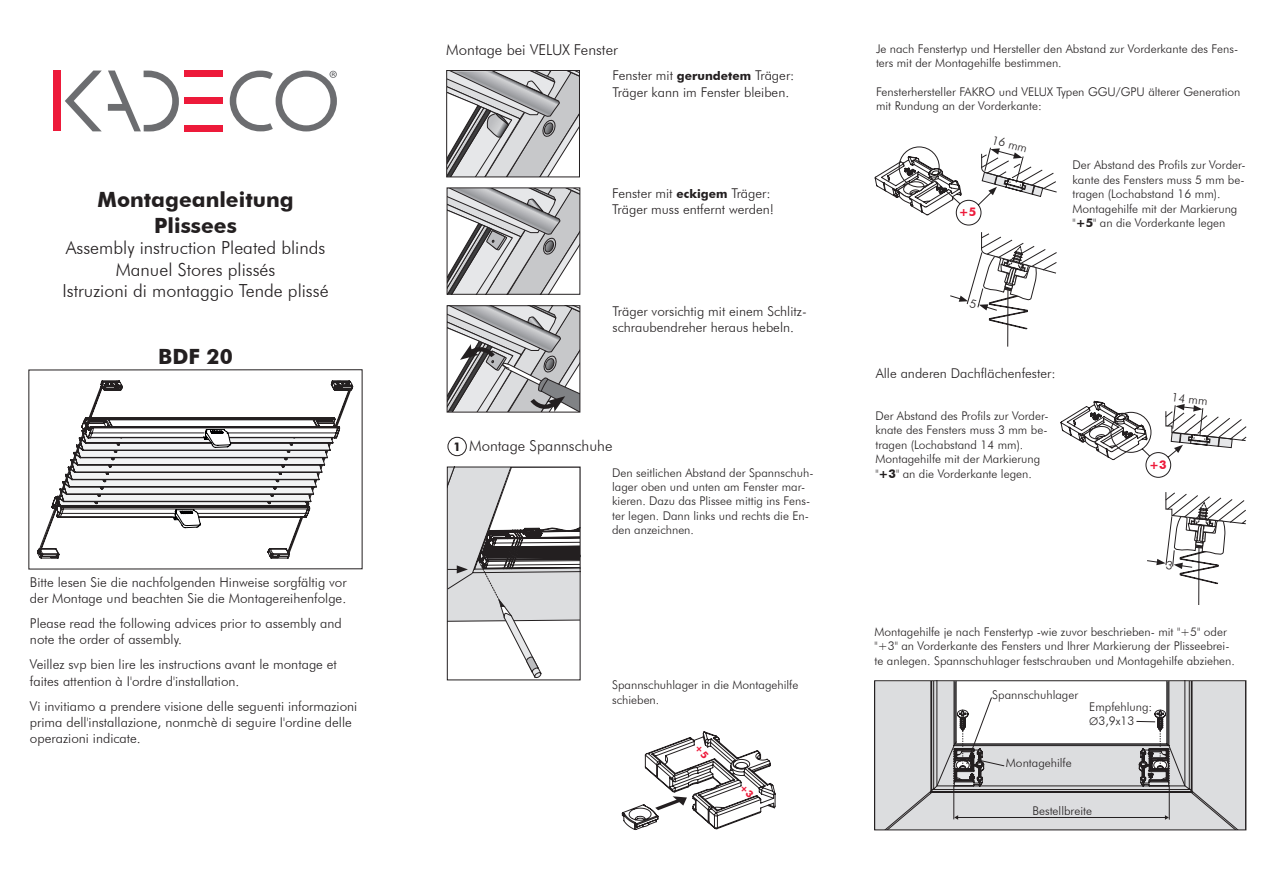
<style>
.page{position:relative;width:1263px;height:893px;background:#fff}
.page>*{position:absolute;margin:0;border:0;box-sizing:border-box;transform-origin:0 0}
.t1{font:700 21px/25.2px "Futura BT";color:#231f20;text-align:center}
.t2{font:300 18px/21.6px "Futura BT";color:#231f20;text-align:center}
.t3{font:300 15px "Futura BT";color:#231f20}
.t4{font:300 13.5px/16.2px "Futura BT";color:#231f20}
.t5{font:300 12px/14.4px "Futura BT";color:#231f20}
.t6{font:700 12px "Futura BT";color:#ed1a3a}
.t7{font:700 12px "Futura BT";color:#231f20}
.s1{font-weight:700;font-size:12px}
.s2{font-weight:700}
.s3{font-size:10.5px}
</style>
<div class="page">
<div style="left:54px;top:71px;width:7px;height:60px;background:#ed1a3a"></div>
<svg style="left:108px;top:71px;width:71px;height:60px"></svg>
<svg style="left:65px;top:71px;width:37px;height:60px"></svg>
<div style="left:185px;top:71px;width:38px;height:6px;background:#ed1a3a"></div>
<div style="left:185px;top:98px;width:38px;height:6px;background:#ed1a3a"></div>
<div style="left:185px;top:125px;width:38px;height:6px;background:#ed1a3a"></div>
<svg style="left:230px;top:71px;width:107px;height:60px"></svg>
<svg style="left:37px;top:380px;width:316px;height:179px"></svg>
<svg style="left:57px;top:418px;width:282px;height:110px"></svg>
<svg style="left:448px;top:72px;width:130px;height:103px;background:#bebfc0"></svg>
<div style="left:446px;top:70px;width:134px;height:107px;border:1px solid #231f20"></div>
<svg style="left:449px;top:190px;width:129px;height:103px;background:#bebfc0"></svg>
<div style="left:447px;top:188px;width:133px;height:107px;border:1px solid #231f20"></div>
<svg style="left:447px;top:306px;width:133px;height:107px;background:#b2b2b4"></svg>
<svg style="left:449px;top:467px;width:132px;height:212px"></svg>
<div style="left:447px;top:467px;width:133px;height:213px;border:1px solid #231f20"></div>
<svg style="left:447px;top:437px;width:20px;height:19px"></svg>
<svg style="left:876px;top:682px;width:368px;height:146px;background:#cecfd0"></svg>
<hr style="left:957px;top:817px;width:208px;height:1px;background:#231f20">
<hr style="left:1169px;top:786px;width:1px;height:33px;background:#231f20">
<hr style="left:953px;top:786px;width:1px;height:33px;background:#231f20">
<svg style="left:1165px;top:815px;width:4px;height:5px"></svg>
<svg style="left:954px;top:815px;width:4px;height:5px"></svg>
<div style="left:874px;top:680px;width:372px;height:150px;border:1px solid #231f20"></div>
<svg style="left:937px;top:681px;width:248px;height:105px"></svg>
<hr style="left:1007px;top:289px;width:1px;height:58px;background:#231f20">
<svg style="left:1060px;top:401px;width:186px;height:77px"></svg>
<hr style="left:1198px;top:548px;width:1px;height:57px;background:#231f20">
<svg style="left:621px;top:731px;width:155px;height:99px"></svg>
<svg style="left:874px;top:146px;width:183px;height:183px"></svg>
<svg style="left:1147px;top:492px;width:99px;height:92px"></svg>
<h1 class="t1" style="left:98px;top:187px;width:197px">Montageanleitung<br>Plissees</h1>
<h2 class="t2" style="left:63px;top:237px;width:268px">Assembly instruction Pleated blinds<br>Manuel Stores plissés<br>Istruzioni di montaggio Tende plissé</h2>
<h1 class="t1" style="left:158px;top:344px;width:76px">BDF 20</h1>
<p class="t4" style="left:30px;top:574px;width:318px">Bitte lesen Sie die nachfolgenden Hinweise sorgfältig vor der Montage und beachten Sie die Montagereihenfolge.</p>
<p class="t4" style="left:30px;top:615px;width:313px">Please read the following advices prior to assembly and note the order of assembly.</p>
<p class="t4" style="left:30px;top:656px;width:308px">Veillez svp bien lire les instructions avant le montage et faites attention à I'ordre d'installation.</p>
<p class="t4" style="left:30px;top:698px;width:329px">Vi invitiamo a prendere visione delle seguenti informazioni prima dell'installazione, nonmchè di seguire I'ordine delle operazioni indicate.</p>
<p class="t3" style="left:446px;top:40px;width:173px">Montage bei VELUX Fenster</p>
<p class="t4" style="left:612px;top:67px;width:183px">Fenster mit <span class="s1">gerundetem</span> Träger:<br>Träger kann im Fenster bleiben.</p>
<p class="t4" style="left:612px;top:185px;width:163px">Fenster mit <span class="s1">eckigem</span> Träger:<br>Träger muss entfernt werden!</p>
<p class="t4" style="left:612px;top:303px;width:196px">Träger vorsichtig mit einem Schlitz&shy;schraubendreher heraus hebeln.</p>
<p class="t7" style="left:454px;top:439px;width:9px">1</p>
<p class="t3" style="left:469px;top:436px;width:145px">Montage Spannschuhe</p>
<p class="t5" style="left:612px;top:465px;width:203px">Den seitlichen Abstand der Spannschuh&shy;lager oben und unten am Fenster mar&shy;kieren. Dazu das Plissee mittig ins Fens&shy;ter legen. Dann links und rechts die En&shy;den anzeichnen.</p>
<p class="t5" style="left:612px;top:678px;width:188px">Spannschuhlager in die Montagehilfe schieben.</p>
<p class="t5" style="left:876px;top:41px;width:364px">Je nach Fenstertyp und Hersteller den Abstand zur Vorderkante des Fens&shy;ters mit der Montagehilfe bestimmen.</p>
<p class="t5" style="left:876px;top:84px;width:366px">Fensterhersteller FAKRO und VELUX Typen GGU/GPU älterer Generation mit Rundung an der Vorderkante:</p>
<p class="t5" style="left:994px;top:132px;width:38px;rotate:15deg">16 mm</p>
<p class="t6" style="left:959px;top:205px;width:19px">+5</p>
<p class="t5" style="left:1072px;top:158px;width:175px">Der Abstand des Profils zur Vorder&shy;kante des Fensters muss 5 mm be&shy;tragen (Lochabstand 16 mm).<br>Montagehilfe mit der Markierung "<span class="s2">+5</span>" an die Vorderkante legen</p>
<p class="t4" style="left:876px;top:365px;width:181px">Alle anderen Dachflächenfester:</p>
<p class="t5" style="left:875px;top:408px;width:175px">Der Abstand des Profils zur Vorder&shy;knate des Fensters muss 3 mm be&shy;tragen (Lochabstand 14 mm).<br>Montagehilfe mit der Markierung "<span class="s2">+3</span>" an die Vorderkante legen.</p>
<p class="t5" style="left:1172px;top:389px;width:38px;rotate:7deg">14 mm</p>
<p class="t6" style="left:1149px;top:457px;width:19px">+3</p>
<p class="t5" style="left:874px;top:624px;width:362px">Montagehilfe je nach Fenstertyp -wie zuvor beschrieben- mit "+5" oder "+3" an Vorderkante des Fensters und Ihrer Markierung der Plisseebrei&shy;te anlegen. Spannschuhlager festschrauben und Montagehilfe abziehen.</p>
<p class="t5" style="left:992px;top:687px;width:87px">Spannschuhlager</p>
<p class="t5" style="left:1089px;top:699px;width:64px">Empfehlung:<br><span class="s3">Ø</span>3,9x13</p>
<p class="t5" style="left:1006px;top:755px;width:67px">Montagehilfe</p>
<p class="t5" style="left:1032px;top:803px;width:61px">Bestellbreite</p>
</div>
